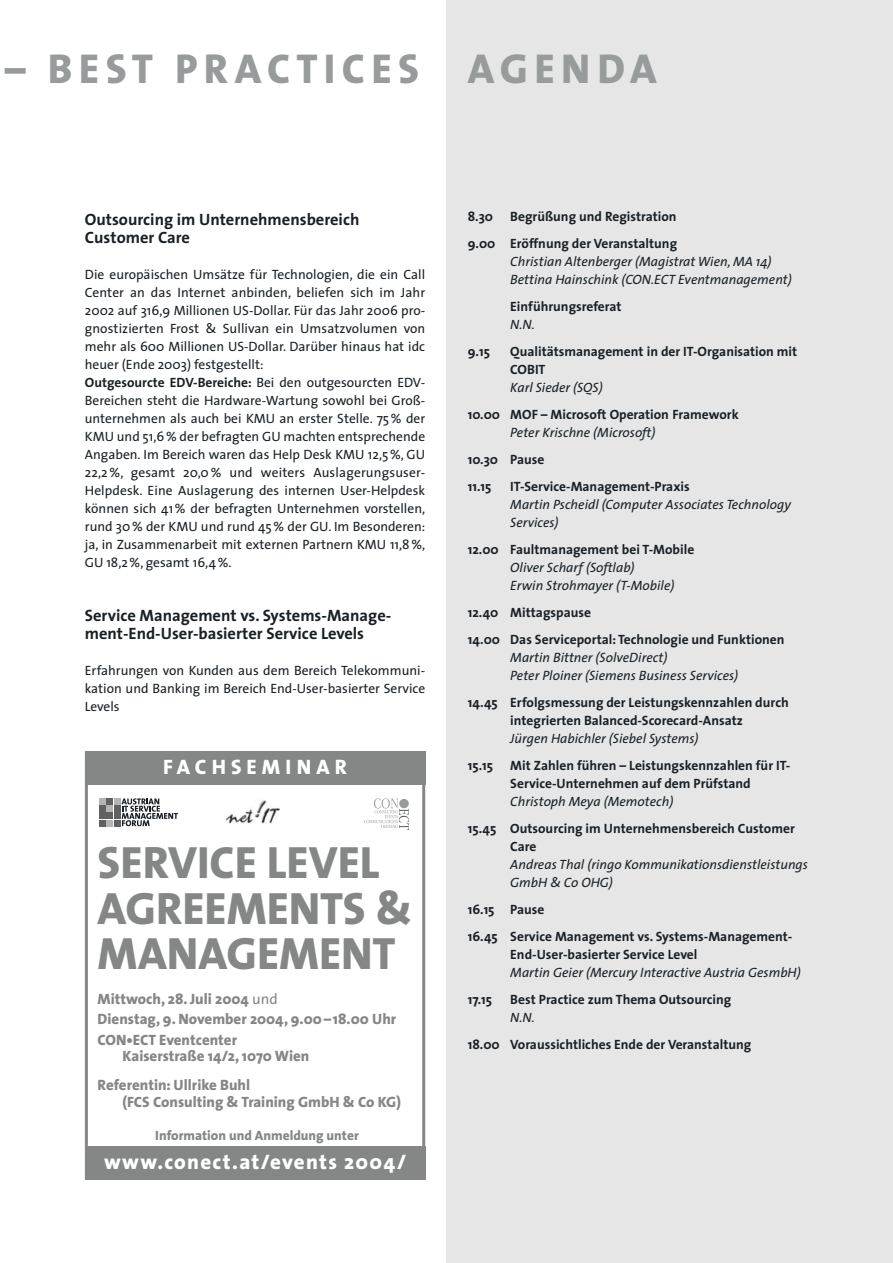
<style>
.page{position:relative;width:893px;height:1263px;background:#fff}
.page>*{position:absolute;margin:0;border:0;box-sizing:border-box;transform-origin:0 0}
.t1{font:800 45.6px/45.6px "The Sans";color:#848786}
.t2{font:800 42px "The Sans";letter-spacing:.15em;color:#989b9b}
.t3{font:800 21px "The Sans";letter-spacing:.065em;color:#fff}
.t4{font:800 21px "The Sans";letter-spacing:.24em;color:#fff}
.t5{font:700 16.5px/18px "The Sans";color:#192025}
.t6{font:800 15px/20.5px "The Sans";color:#848786}
.t7{font:13.5px/18px "The Sans";color:#192025}
.t8{font:700 13.5px/27px "The Sans";color:#192025}
.t9{font:italic 13.5px/18px "The Sans";color:#192025}
.t10{font:800 13.5px "The Sans";color:#848786}
.s1{font-weight:700}
.s2{font-weight:400}
</style>
<div class="page">
<div style="left:446px;top:1px;width:446px;height:1262px;background:#e6e6e6"></div>
<div style="left:85px;top:751px;width:340px;height:34px;background:#848786"></div>
<div style="left:85px;top:1146px;width:340px;height:34px;background:#848786"></div>
<svg style="left:100px;top:798px;width:78px;height:28px"></svg>
<img style="left:225px;top:800px;width:55px;height:23px">
<svg style="left:364px;top:798px;width:45px;height:32px"></svg>
<h2 class="t2" style="left:5px;top:53px;width:416px">– BEST PRACTICES</h2>
<h2 class="t2" style="left:468px;top:53px;width:190px">AGENDA</h2>
<p class="t5" style="left:85px;top:212px;width:276px">Outsourcing im Unternehmensbereich<br>Customer Care</p>
<p class="t7" style="left:85px;top:267px;width:342px">Die europäischen Umsätze für Technologien, die ein Call Center an das Internet anbinden, beliefen sich im Jahr 2002 auf 316,9 Millionen US-Dollar. Für das Jahr 2006 pro&shy;gnostizierten Frost &amp; Sullivan ein Umsatzvolumen von mehr als 600 Millionen US-Dollar. Darüber hinaus hat idc heuer (Ende 2003) festgestellt:<br><span class="s1">Outgesourcte EDV-Bereiche:</span> Bei den outgesourcten EDV-Bereichen steht die Hardware-Wartung sowohl bei Groß&shy;unternehmen als auch bei KMU an erster Stelle. 75 % der KMU und 51,6 % der befragten GU machten entsprechende Angaben. Im Bereich waren das Help Desk KMU 12,5 %, GU 22,2 %, gesamt 20,0 % und weiters Auslagerungsuser-Helpdesk. Eine Auslagerung des internen User-Helpdesk können sich 41 % der befragten Unternehmen vorstellen, rund 30 % der KMU und rund 45 % der GU. Im Besonderen: ja, in Zusammenarbeit mit externen Partnern KMU 11,8 %, GU 18,2 %, gesamt 16,4 %.</p>
<p class="t5" style="left:85px;top:608px;width:308px">Service Management vs. Systems-Manage&shy;ment-End-User-basierter Service Levels</p>
<p class="t7" style="left:85px;top:663px;width:342px;text-align:justify">Erfahrungen von Kunden aus dem Bereich Telekommuni&shy;kation und Banking im Bereich End-User-basierter Service Levels</p>
<h3 class="t4" style="left:163px;top:759px;width:185px">FACHSEMINAR</h3>
<h1 class="t1" style="left:98px;top:844px;width:316px">SERVICE LEVEL<br>AGREEMENTS &amp;<br>MANAGEMENT</h1>
<p class="t6" style="left:98px;top:990px;width:300px">Mittwoch, 28. Juli 2004 <span class="s2">und<br></span>Dienstag, 9. November 2004, 9.00 – 18.00 Uhr<br>CON•ECT Eventcenter</p>
<p class="t6" style="left:98px;top:1043px;width:213px;line-height:29.1px;text-indent:25px">Kaiserstraße 14/2, 1070 Wien<br>Referentin: Ullrike Buhl</p>
<p class="t6" style="left:123px;top:1093px;width:280px">(FCS Consulting &amp; Training GmbH &amp; Co KG)</p>
<p class="t10" style="left:155px;top:1130px;width:205px">Information und Anmeldung unter</p>
<h3 class="t3" style="left:104px;top:1154px;width:303px">www.conect.at/events 2004/</h3>
<p class="t8" style="left:468px;top:205px;width:211px;text-align:right">Begrüßung und Registration<br>9.00 Eröffnung der Veranstaltung</p>
<p class="t9" style="left:510px;top:254px;width:283px">Christian Altenberger (Magistrat Wien, MA 14)<br>Bettina Hainschink (CON.ECT Eventmanagement)</p>
<p class="t8" style="left:510px;top:295px;width:113px">Einführungsreferat</p>
<p class="t9" style="left:510px;top:317px;width:26px">N.N.</p>
<p class="t8" style="left:468px;top:340px;width:24px">9.15</p>
<p class="t8" style="left:510px;top:344px;width:288px;line-height:18px">Qualitätsmanagement in der IT-Organisation mit<br>COBIT</p>
<p class="t9" style="left:510px;top:380px;width:94px">Karl Sieder (SQS)</p>
<p class="t8" style="left:468px;top:403px;width:272px">10.00 MOF – Microsoft Operation Framework</p>
<p class="t9" style="left:510px;top:425px;width:147px">Peter Krischne (Microsoft)</p>
<p class="t8" style="left:468px;top:448px;width:78px">10.30 Pause<br>11.15</p>
<p class="t8" style="left:468px;top:205px;width:27px">8.30</p>
<p class="t8" style="left:510px;top:475px;width:181px">IT-Service-Management-Praxis</p>
<p class="t9" style="left:510px;top:497px;width:282px">Martin Pscheidl (Computer Associates Technology<br>Services)</p>
<p class="t8" style="left:468px;top:538px;width:228px">12.00 Faultmanagement bei T-Mobile</p>
<p class="t9" style="left:510px;top:560px;width:166px">Oliver Scharf (Softlab)<br>Erwin Strohmayer (T-Mobile)</p>
<p class="t8" style="left:468px;top:601px;width:318px">12.40 Mittagspause<br>14.00 Das Serviceportal: Technologie und Funktionen</p>
<p class="t9" style="left:510px;top:650px;width:229px">Martin Bittner (SolveDirect)<br>Peter Ploiner (Siemens Business Services)</p>
<p class="t8" style="left:468px;top:695px;width:322px;line-height:18px;text-align:center">14.45 Erfolgsmessung der Leistungskennzahlen durch integrierten Balanced-Scorecard-Ansatz</p>
<p class="t9" style="left:510px;top:731px;width:190px">Jürgen Habichler (Siebel Systems)</p>
<p class="t8" style="left:468px;top:754px;width:27px">15.15</p>
<p class="t8" style="left:510px;top:758px;width:281px;line-height:18px">Mit Zahlen führen – Leistungskennzahlen für IT-<br>Service-Unternehmen auf dem Prüfstand</p>
<p class="t9" style="left:510px;top:794px;width:164px">Christoph Meya (Memotech)</p>
<p class="t8" style="left:510px;top:821px;width:286px;line-height:18px;text-indent:-43px">15.45 Outsourcing im Unternehmensbereich Customer<br>Care</p>
<p class="t9" style="left:510px;top:857px;width:299px">Andreas Thal (ringo Kommunikationsdienstleistungs<br>GmbH &amp; Co OHG)</p>
<p class="t8" style="left:468px;top:898px;width:326px">16.15 Pause<br>16.45 Service Management vs. Systems-Management-</p>
<p class="t8" style="left:510px;top:943px;width:189px">End-User-basierter Service Level</p>
<p class="t9" style="left:510px;top:965px;width:292px">Martin Geier (Mercury Interactive Austria GesmbH)</p>
<p class="t8" style="left:468px;top:988px;width:26px">17.15</p>
<p class="t8" style="left:510px;top:988px;width:222px">Best Practice zum Thema Outsourcing</p>
<p class="t9" style="left:510px;top:1010px;width:26px">N.N.</p>
<p class="t8" style="left:468px;top:1033px;width:285px">18.00 Voraussichtliches Ende der Veranstaltung</p>
</div>
